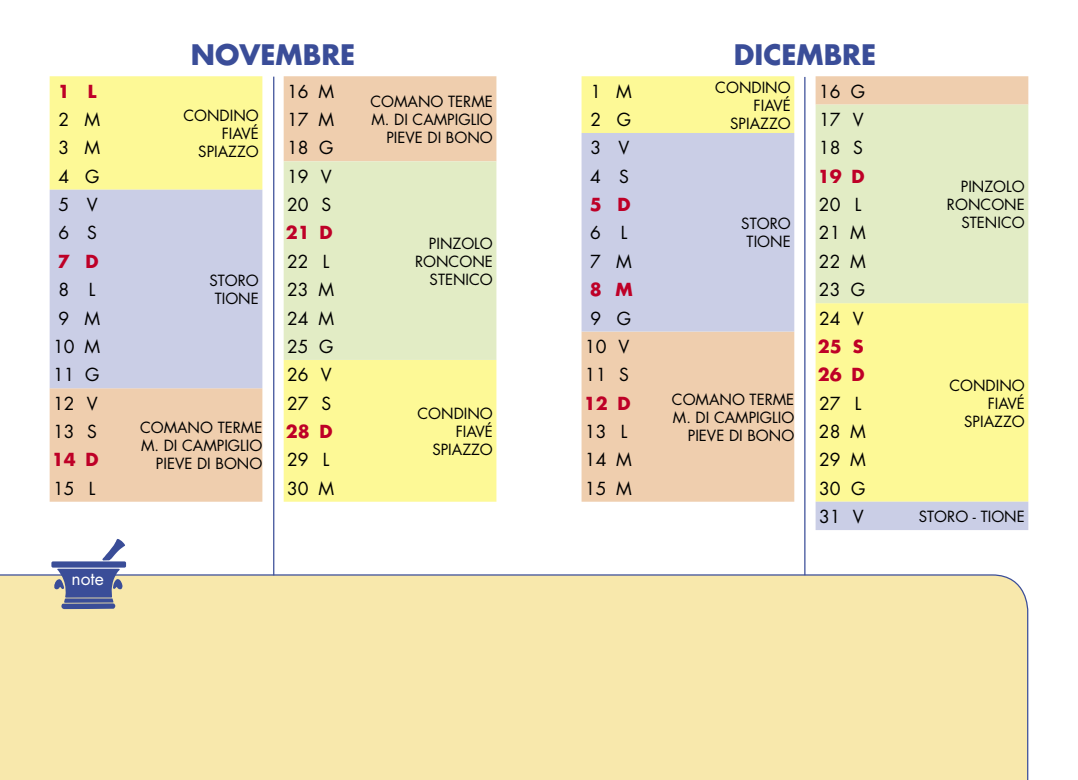
<style>
.page{position:relative;width:1078px;height:780px;background:#fff}
.page>*{position:absolute;margin:0;border:0;box-sizing:border-box;transform-origin:0 0}
.t1{font:700 27.5px "Futura Std";color:#3a4d98}
.t2{font:17.5px/28.2px "Futura Std";color:#000}
.t3{font:700 17.5px "Futura Std";color:#be0027}
.t4{font:17.5px "Futura Std";color:#fff}
.t5{font:15px/18px "Futura Std";color:#000;text-align:right}
</style>
<div class="page">
<div style="left:0;top:574px;width:1028px;height:206px;background:#f8e8ac"></div>
<svg style="left:51px;top:539px;width:75px;height:70px"></svg>
<hr style="left:273px;top:77px;width:1px;height:498px;background:#3a4d98">
<hr style="left:804px;top:77px;width:1px;height:498px;background:#3a4d98">
<svg style="left:50px;top:76px;width:446px;height:425px;background:#f6e7a8"></svg>
<div style="left:283px;top:161px;width:213px;height:199px;background:#e2ecc5"></div>
<div style="left:50px;top:190px;width:212px;height:198px;background:#cacee6"></div>
<svg style="left:581px;top:76px;width:447px;height:57px;background:#f7eba4"></svg>
<div style="left:815px;top:105px;width:213px;height:28px;background:#e2ecc5"></div>
<svg style="left:581px;top:133px;width:447px;height:397px;background:#e6e1c2"></svg>
<p class="t3" style="left:58px;top:79px;width:40px">1 L</p>
<h1 class="t1" style="left:191px;top:37px;width:166px">NOVEMBRE</h1>
<p class="t2" style="left:287px;top:77px;width:48px">16 M</p>
<p class="t5" style="left:183px;top:107px;width:77px">CONDINO<br>FIAVÉ<br>SPIAZZO</p>
<p class="t2" style="left:58px;top:106px;width:43px">2 M</p>
<p class="t2" style="left:287px;top:106px;width:48px">17 M</p>
<p class="t2" style="left:58px;top:134px;width:43px">3 M</p>
<p class="t2" style="left:287px;top:134px;width:48px">18 G</p>
<p class="t2" style="left:58px;top:162px;width:42px">4 G</p>
<p class="t2" style="left:287px;top:162px;width:46px">19 V</p>
<p class="t2" style="left:58px;top:191px;width:41px">5 V</p>
<p class="t2" style="left:287px;top:191px;width:46px">20 S</p>
<p class="t2" style="left:58px;top:219px;width:40px">6 S</p>
<p class="t3" style="left:286px;top:221px;width:48px">21 D</p>
<p class="t3" style="left:58px;top:249px;width:42px">7 D</p>
<p class="t2" style="left:287px;top:247px;width:44px">22 L</p>
<p class="t2" style="left:58px;top:276px;width:39px">8 L</p>
<p class="t2" style="left:287px;top:276px;width:48px">23 M</p>
<p class="t2" style="left:58px;top:304px;width:43px">9 M</p>
<p class="t2" style="left:287px;top:304px;width:48px">24 M</p>
<p class="t2" style="left:53px;top:332px;width:48px">10 M</p>
<p class="t2" style="left:287px;top:332px;width:48px">25 G</p>
<p class="t2" style="left:53px;top:361px;width:48px">11 G</p>
<p class="t2" style="left:287px;top:361px;width:46px">26 V</p>
<p class="t5" style="left:209px;top:272px;width:51px;text-align:center">STORO<br>TIONE</p>
<p class="t2" style="left:53px;top:389px;width:46px">12 V</p>
<p class="t2" style="left:287px;top:389px;width:46px">27 S</p>
<p class="t5" style="left:140px;top:419px;width:124px">COMANO TERME<br>M. DI CAMPIGLIO<br>PIEVE DI BONO</p>
<p class="t2" style="left:53px;top:417px;width:46px">13 S</p>
<p class="t3" style="left:286px;top:420px;width:48px">28 D</p>
<p class="t3" style="left:52px;top:448px;width:48px">14 D</p>
<p class="t2" style="left:287px;top:446px;width:44px">29 L</p>
<p class="t2" style="left:53px;top:474px;width:44px">15 L</p>
<p class="t2" style="left:287px;top:474px;width:48px">30 M</p>
<p class="t5" style="left:370px;top:93px;width:124px">COMANO TERME<br>M. DI CAMPIGLIO<br>PIEVE DI BONO</p>
<p class="t5" style="left:415px;top:234px;width:79px">PINZOLO<br>RONCONE<br>STENICO</p>
<p class="t5" style="left:417px;top:404px;width:77px">CONDINO<br>FIAVÉ<br>SPIAZZO</p>
<p class="t4" style="left:71px;top:567px;width:34px">note</p>
<h1 class="t1" style="left:733px;top:37px;width:144px">DICEMBRE</h1>
<p class="t2" style="left:590px;top:77px;width:43px">1 M</p>
<p class="t5" style="left:715px;top:78px;width:77px">CONDINO<br>FIAVÉ<br>SPIAZZO</p>
<p class="t2" style="left:818px;top:77px;width:48px">16 G</p>
<p class="t2" style="left:590px;top:106px;width:42px">2 G</p>
<p class="t2" style="left:818px;top:106px;width:46px">17 V</p>
<p class="t2" style="left:590px;top:134px;width:41px">3 V</p>
<p class="t2" style="left:818px;top:134px;width:46px">18 S</p>
<p class="t2" style="left:590px;top:162px;width:40px">4 S</p>
<p class="t3" style="left:817px;top:164px;width:48px">19 D</p>
<p class="t3" style="left:589px;top:193px;width:42px">5 D</p>
<p class="t2" style="left:818px;top:191px;width:44px">20 L</p>
<p class="t2" style="left:590px;top:219px;width:39px">6 L</p>
<p class="t2" style="left:818px;top:219px;width:48px">21 M</p>
<p class="t2" style="left:590px;top:247px;width:43px">7 M</p>
<p class="t2" style="left:818px;top:247px;width:48px">22 M</p>
<p class="t3" style="left:589px;top:278px;width:44px">8 M</p>
<p class="t2" style="left:818px;top:276px;width:48px">23 G</p>
<p class="t2" style="left:590px;top:304px;width:42px">9 G</p>
<p class="t2" style="left:818px;top:304px;width:46px">24 V</p>
<p class="t5" style="left:741px;top:215px;width:51px;text-align:center">STORO<br>TIONE</p>
<p class="t2" style="left:584px;top:332px;width:46px">10 V</p>
<p class="t3" style="left:817px;top:335px;width:47px">25 S</p>
<p class="t2" style="left:585px;top:361px;width:46px">11 S</p>
<p class="t3" style="left:817px;top:363px;width:48px">26 D</p>
<p class="t3" style="left:583px;top:391px;width:48px">12 D</p>
<p class="t2" style="left:818px;top:389px;width:44px">27 L</p>
<p class="t2" style="left:585px;top:417px;width:44px">13 L</p>
<p class="t2" style="left:818px;top:417px;width:48px">28 M</p>
<p class="t2" style="left:585px;top:446px;width:48px">14 M</p>
<p class="t2" style="left:818px;top:446px;width:48px">29 M</p>
<p class="t2" style="left:585px;top:474px;width:48px">15 M</p>
<p class="t2" style="left:818px;top:474px;width:48px">30 G<br>31 V</p>
<p class="t5" style="left:671px;top:390px;width:124px">COMANO TERME<br>M. DI CAMPIGLIO<br>PIEVE DI BONO</p>
<p class="t5" style="left:946px;top:178px;width:79px">PINZOLO<br>RONCONE<br>STENICO</p>
<p class="t5" style="left:949px;top:376px;width:77px">CONDINO<br>FIAVÉ<br>SPIAZZO</p>
<p class="t5" style="left:918px;top:507px;width:107px">STORO - TIONE</p>
</div>
